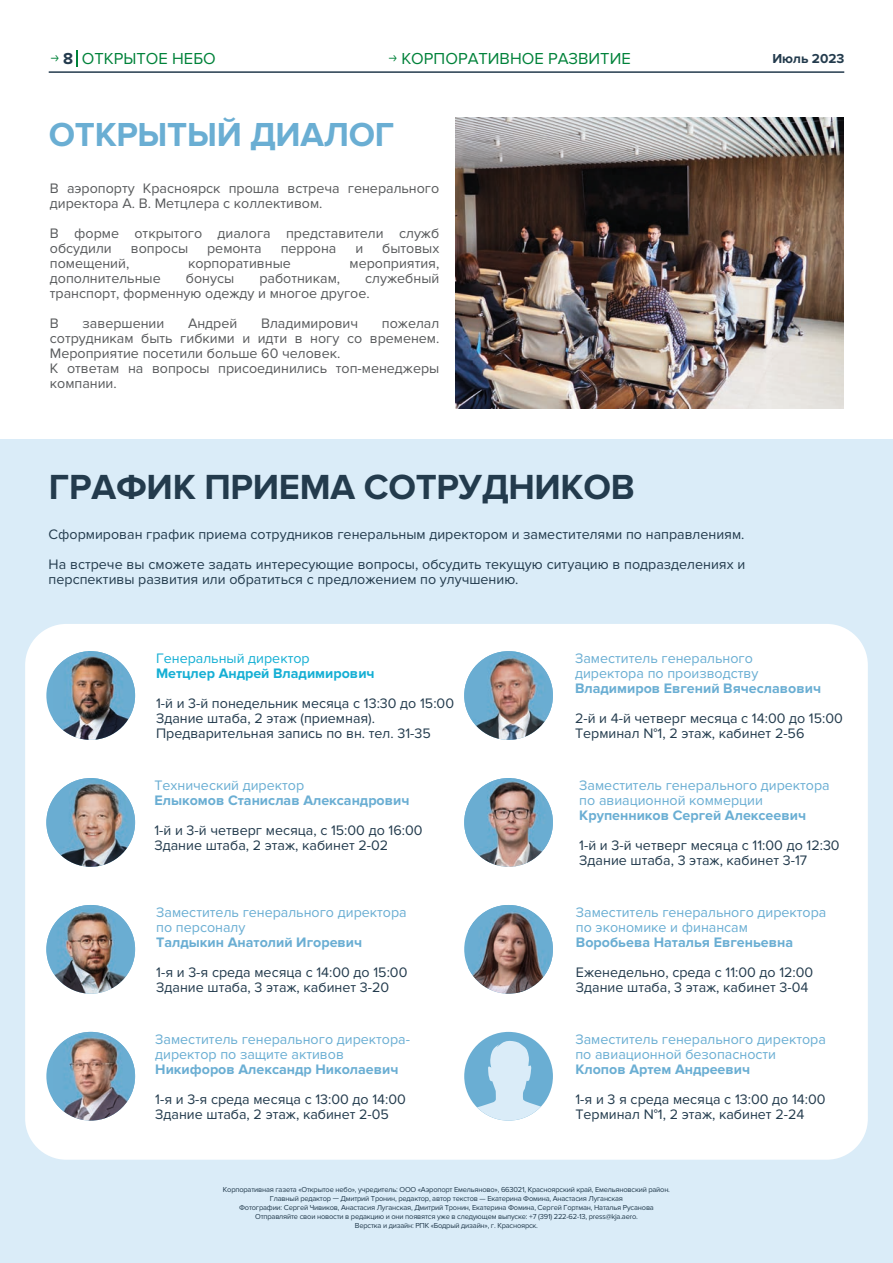
<style>
.page{position:relative;width:893px;height:1263px;background:#fff}
.page>*{position:absolute;margin:0;border:0;box-sizing:border-box;transform-origin:0 0}
.t1{font:700 36.15px "Proxima Nova";letter-spacing:-.01em;color:#233b4d}
.t2{font:700 34.5px "Proxima Nova";letter-spacing:-.01em;color:#6aaed3}
.t3{font:16.5px "Proxima Nova";color:#00823a}
.t4{font:14.25px/15px "Proxima Nova";color:#233b4d}
.t5{font:14.25px/15px "Proxima Nova";color:#585a5c}
.t6{font:14.25px/15px "Proxima Nova";color:#6aaed3}
.t7{font:700 14.25px "Proxima Nova";color:#6aaed3}
.t8{font:700 14.25px "Proxima Nova";color:#15afd4}
.t9{font:14.25px "Proxima Nova";color:#15afd4}
.t10{font:700 13.5px "Proxima Nova";color:#233b4d}
.t11{font:7.5px/9px "Proxima Nova";letter-spacing:-.025em;color:#233b4d;text-align:center}
.s1{font-family:"Neris";font-weight:300;font-size:13.5px}
.s2{font-weight:700;color:#233b4d}
</style>
<div class="page">
<div style="left:0;top:439px;width:893px;height:824px;background:#daecf8"></div>
<div style="left:25px;top:624px;width:843px;height:536px;background:#fff;border-radius:41px"></div>
<svg style="left:76px;top:51px;width:1px;height:16px"></svg>
<hr style="left:49px;top:71px;width:795px;height:2px;background:#233b4d">
<img style="left:455px;top:117px;width:389px;height:292px">
<img style="left:464px;top:651px;width:89px;height:89px;border-radius:44px">
<img style="left:464px;top:905px;width:89px;height:89px;border-radius:50%">
<img style="left:46px;top:778px;width:89px;height:89px;border-radius:44px">
<img style="left:464px;top:778px;width:89px;height:89px;border-radius:44px">
<img style="left:46px;top:651px;width:89px;height:89px;border-radius:50%">
<svg style="left:46px;top:1032px;width:89px;height:88px;background:#7f8791"></svg>
<img style="left:53px;top:1032px;width:38px;height:88px">
<img style="left:46px;top:905px;width:89px;height:89px;border-radius:44px">
<div style="left:464px;top:1032px;width:89px;height:88px;background:#6aaed3;border-radius:50%"></div>
<svg style="left:464px;top:1040px;width:89px;height:80px"></svg>
<p class="t3" style="left:50px;top:49px;width:167px"><span class="s1">→</span> <span class="s2">8</span> ОТКРЫТОЕ НЕБО</p>
<p class="t3" style="left:388px;top:49px;width:244px"><span class="s1">→</span> КОРПОРАТИВНОЕ РАЗВИТИЕ</p>
<p class="t10" style="left:772px;top:51px;width:74px">Июль 2023</p>
<h2 class="t2" style="left:49px;top:115px;width:347px">ОТКРЫТЫЙ ДИАЛОГ</h2>
<p class="t5" style="left:50px;top:181px;width:391px">В аэропорту Красноярск прошла встреча генерального директора А. В. Метцлера с коллективом.</p>
<p class="t5" style="left:50px;top:226px;width:391px">В форме открытого диалога представители служб обсудили</p>
<p class="t5" style="left:131px;top:241px;width:59px">вопросы</p>
<p class="t5" style="left:207px;top:241px;width:56px">ремонта</p>
<p class="t5" style="left:281px;top:241px;width:57px">перрона</p>
<p class="t5" style="left:355px;top:241px;width:9px">и</p>
<p class="t5" style="left:382px;top:241px;width:59px">бытовых</p>
<p class="t5" style="left:50px;top:256px;width:81px">помещений,</p>
<p class="t5" style="left:188px;top:256px;width:104px">корпоративные</p>
<p class="t5" style="left:349px;top:256px;width:91px">мероприятия,</p>
<p class="t5" style="left:50px;top:271px;width:112px">дополнительные</p>
<p class="t5" style="left:186px;top:271px;width:50px">бонусы</p>
<p class="t5" style="left:259px;top:271px;width:82px">работникам,</p>
<p class="t5" style="left:50px;top:271px;width:391px;text-indent:315px">служебный транспорт, форменную одежду и многое другое.</p>
<p class="t5" style="left:50px;top:316px;width:10px">В</p>
<p class="t5" style="left:83px;top:316px;width:83px">завершении</p>
<p class="t5" style="left:188px;top:316px;width:51px">Андрей</p>
<p class="t5" style="left:261px;top:316px;width:98px">Владимирович</p>
<p class="t5" style="left:50px;top:316px;width:391px;text-indent:332px">пожелал сотрудникам быть гибкими и идти в ногу со временем.<br>Мероприятие посетили больше 60 человек.<br>К ответам на вопросы присоединились топ-менеджеры компании.</p>
<h1 class="t1" style="left:49px;top:467px;width:587px">ГРАФИК ПРИЕМА СОТРУДНИКОВ</h1>
<p class="t4" style="left:49px;top:520px;width:698px;line-height:30px">Сформирован график приема сотрудников генеральным директором и заместителями по направлениям.<br>На встрече вы сможете задать интересующие вопросы, обсудить текущую ситуацию в подразделениях и</p>
<p class="t4" style="left:49px;top:572px;width:471px">перспективы развития или обратиться с предложением по улучшению.</p>
<p class="t9" style="left:156px;top:650px;width:155px">Генеральный директор</p>
<p class="t8" style="left:156px;top:665px;width:220px">Метцлер Андрей Владимирович</p>
<p class="t4" style="left:156px;top:696px;width:300px">1-й и 3-й понедельник месяца с 13:30 до 15:00<br>Здание штаба, 2 этаж (приемная).<br>Предварительная запись по вн. тел. 31-35</p>
<p class="t6" style="left:154px;top:778px;width:151px">Технический директор</p>
<p class="t7" style="left:154px;top:792px;width:257px">Елыкомов Станислав Александрович</p>
<p class="t4" style="left:154px;top:823px;width:270px">1-й и 3-й четверг месяца, с 15:00 до 16:00<br>Здание штаба, 2 этаж, кабинет 2-02</p>
<p class="t6" style="left:156px;top:905px;width:252px">Заместитель генерального директора по персоналу</p>
<p class="t7" style="left:156px;top:934px;width:207px">Талдыкин Анатолий Игоревич</p>
<p class="t4" style="left:156px;top:965px;width:253px">1-я и 3-я среда месяца с 14:00 до 15:00<br>Здание штаба, 3 этаж, кабинет 3-20</p>
<p class="t6" style="left:155px;top:1032px;width:256px">Заместитель генерального директора&shy;директор по защите активов</p>
<p class="t7" style="left:155px;top:1061px;width:245px">Никифоров Александр Николаевич</p>
<p class="t4" style="left:155px;top:1092px;width:252px">1-я и 3-я среда месяца с 13:00 до 14:00<br>Здание штаба, 2 этаж, кабинет 2-05</p>
<p class="t6" style="left:575px;top:651px;width:185px">Заместитель генерального директора по производству</p>
<p class="t7" style="left:575px;top:680px;width:248px">Владимиров Евгений Вячеславович</p>
<p class="t4" style="left:575px;top:711px;width:269px">2-й и 4-й четверг месяца с 14:00 до 15:00<br>Терминал N°1, 2 этаж, кабинет 2-56</p>
<p class="t6" style="left:579px;top:778px;width:252px">Заместитель генерального директора по авиационной коммерции</p>
<p class="t7" style="left:579px;top:807px;width:228px">Крупенников Сергей Алексеевич</p>
<p class="t4" style="left:579px;top:838px;width:262px">1-й и 3-й четверг месяца с 11:00 до 12:30<br>Здание штаба, 3 этаж, кабинет 3-17</p>
<p class="t6" style="left:576px;top:905px;width:252px">Заместитель генерального директора по экономике и финансам</p>
<p class="t7" style="left:576px;top:934px;width:219px">Воробьева Наталья Евгеньевна</p>
<p class="t4" style="left:576px;top:965px;width:239px">Еженедельно, среда с 11:00 до 12:00<br>Здание штаба, 3 этаж, кабинет 3-04</p>
<p class="t6" style="left:575px;top:1032px;width:252px">Заместитель генерального директора по авиационной безопасности</p>
<p class="t7" style="left:575px;top:1061px;width:176px">Клопов Артем Андреевич</p>
<p class="t4" style="left:575px;top:1092px;width:252px">1-я и 3 я среда месяца с 13:00 до 14:00<br>Терминал N°1, 2 этаж, кабинет 2-24</p>
<p class="t11" style="left:223px;top:1185px;width:449px">Корпоративная газета «Открытое небо», учредитель: ООО «Аэропорт Емельяново», 663021, Красноярский край, Емельяновский район.<br>Главный редактор — Дмитрий Тронин, редактор, автор текстов — Екатерина Фомина, Анастасия Луганская<br>Фотографии: Сергей Чивиков, Анастасия Луганская, Дмитрий Тронин, Екатерина Фомина, Сергей Гортман, Наталья Русанова Отправляйте свои новости в редакцию и они появятся уже в следующем выпуске: +7 (391) 222-62-13, press@kja.aero.<br>Верстка и дизайн: РПК «Бодрый дизайн», г. Красноярск.</p>
</div>
